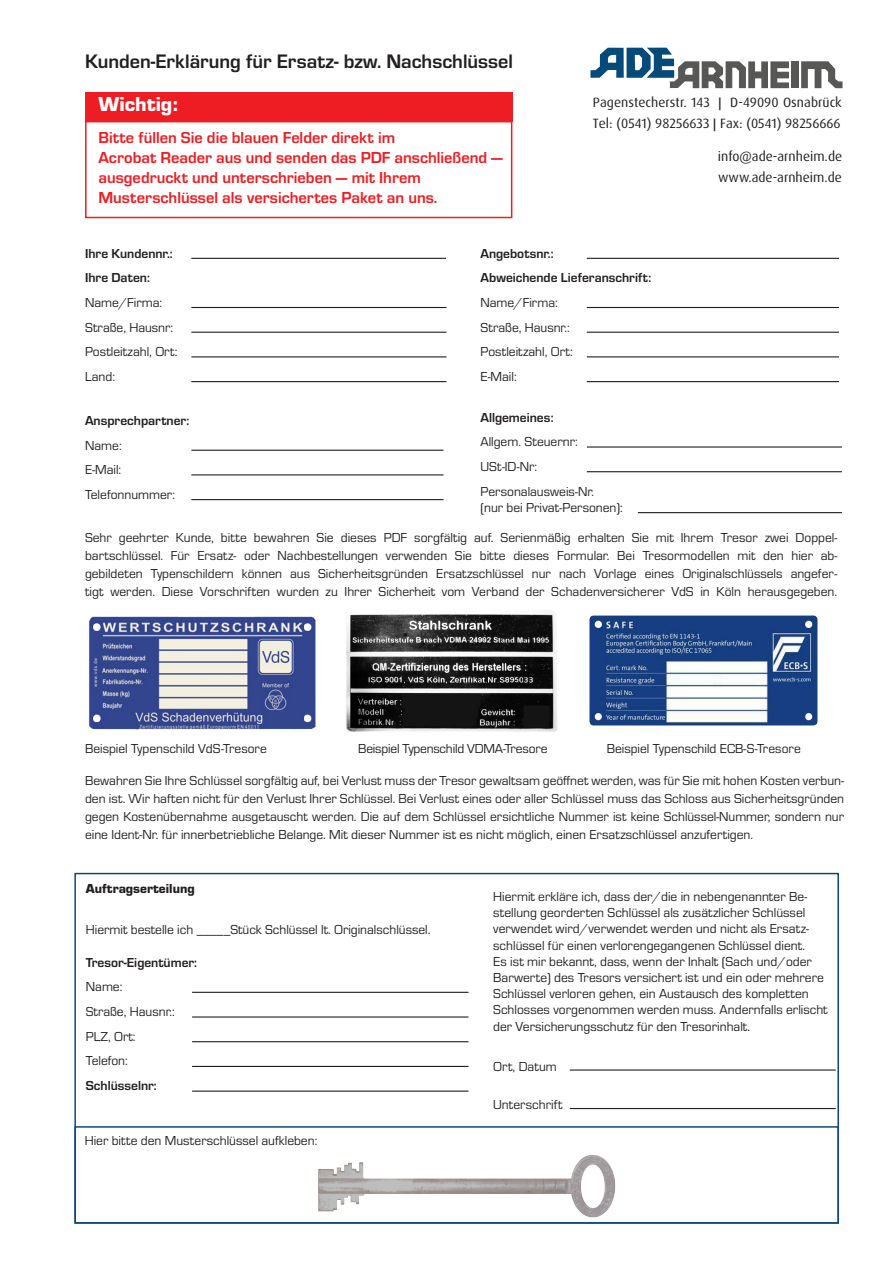
<style>
.page{position:relative;width:893px;height:1263px;background:#fff}
.page>*{position:absolute;margin:0;border:0;box-sizing:border-box;transform-origin:0 0}
.t1{font:900 21px "Eurostile";color:#fff}
.t2{font:700 20.25px "Eurostile";color:#231f20}
.t3{font:700 16.5px/19.8px "Eurostile";color:#ee1d23}
.t4{font:13.5px/24.8px "Eurostile";color:#231f20}
.t5{font:700 13.5px "Eurostile";color:#231f20}
.t6{font:13.5px/21px "Dax Pro";color:#231f20}
.t7{font:900 13.5px "Eurostile";color:#231f20}
.s1{font-family:"Corbel";font-weight:700}
</style>
<div class="page">
<div style="left:85px;top:92px;width:427px;height:29px;background:#ee1d23"></div>
<hr style="left:191px;top:307px;width:255px;height:1px;background:#231f20">
<hr style="left:191px;top:332px;width:255px;height:1px;background:#231f20">
<hr style="left:191px;top:356px;width:255px;height:1px;background:#231f20">
<hr style="left:191px;top:381px;width:255px;height:1px;background:#231f20">
<img style="left:346px;top:610px;width:212px;height:121px">
<img style="left:589px;top:615px;width:229px;height:111px">
<img style="left:89px;top:616px;width:227px;height:114px">
<hr style="left:192px;top:992px;width:276px;height:1px;background:#231f20">
<hr style="left:192px;top:1016px;width:276px;height:1px;background:#231f20">
<hr style="left:192px;top:1041px;width:276px;height:1px;background:#231f20">
<hr style="left:192px;top:1066px;width:276px;height:1px;background:#231f20">
<hr style="left:192px;top:1090px;width:276px;height:2px;background:#231f20">
<hr style="left:570px;top:1069px;width:266px;height:1px;background:#231f20">
<hr style="left:570px;top:1108px;width:266px;height:1px;background:#231f20">
<img style="left:318px;top:1154px;width:298px;height:64px">
<div style="left:74px;top:1126px;width:765px;height:98px;border:2px solid #0c4879"></div>
<hr style="left:587px;top:307px;width:252px;height:1px;background:#231f20">
<hr style="left:587px;top:332px;width:252px;height:1px;background:#231f20">
<hr style="left:587px;top:356px;width:252px;height:1px;background:#231f20">
<hr style="left:587px;top:381px;width:252px;height:1px;background:#231f20">
<hr style="left:587px;top:446px;width:255px;height:2px;background:#231f20">
<hr style="left:587px;top:471px;width:255px;height:1px;background:#231f20">
<hr style="left:638px;top:512px;width:204px;height:1px;background:#231f20">
<hr style="left:191px;top:450px;width:252px;height:1px;background:#231f20">
<hr style="left:191px;top:474px;width:252px;height:1px;background:#231f20">
<hr style="left:191px;top:499px;width:252px;height:1px;background:#231f20">
<div style="left:85px;top:121px;width:427px;height:97px;border:2px solid #ee1d23"></div>
<hr style="left:191px;top:258px;width:255px;height:1px;background:#231f20">
<hr style="left:587px;top:258px;width:252px;height:1px;background:#231f20">
<svg style="left:801px;top:61px;width:41px;height:27px"></svg>
<svg style="left:590px;top:48px;width:199px;height:40px"></svg>
<div style="left:791px;top:61px;width:8px;height:27px;background:#575756"></div>
<h2 class="t2" style="left:85px;top:46px;width:429px">Kunden-Erklärung für Ersatz- bzw. Nachschlüssel</h2>
<h1 class="t1" style="left:99px;top:89px;width:81px">Wichtig:</h1>
<p class="t3" style="left:99px;top:127px;width:406px">Bitte füllen Sie die blauen Felder direkt im<br>Acrobat Reader aus und senden das PDF anschließend — ausgedruckt und unterschrieben — mit Ihrem Musterschlüssel als versichertes Paket an uns.</p>
<p class="t5" style="left:85px;top:244px;width:89px">Ihre Kundennr.:</p>
<p class="t5" style="left:480px;top:244px;width:75px">Angebotsnr.:</p>
<p class="t6" style="left:593px;top:92px;width:250px">Pagenstecherstr. 143 <span class="s1">|</span> D-49090 Osnabrück<br>Tel: (0541) 98256633 <span class="s1">|</span> Fax: (0541) 98256666</p>
<p class="t6" style="left:718px;top:146px;width:126px">info@ade-arnheim.de www.ade-arnheim.de</p>
<p class="t5" style="left:85px;top:268px;width:66px">Ihre Daten:</p>
<p class="t4" style="left:85px;top:289px;width:94px">Name/Firma:<br>Straße, Hausnr:<br>Postleitzahl, Ort:<br>Land:</p>
<p class="t5" style="left:85px;top:411px;width:106px">Ansprechpartner:</p>
<p class="t4" style="left:85px;top:432px;width:92px">Name:<br>E-Mail:<br>Telefonnummer:</p>
<p class="t5" style="left:480px;top:268px;width:172px">Abweichende Lieferanschrift:</p>
<p class="t4" style="left:480px;top:289px;width:94px">Name/Firma:<br>Straße, Hausnr.:<br>Postleitzahl, Ort:<br>E-Mail:</p>
<p class="t5" style="left:480px;top:408px;width:75px">Allgemeines:</p>
<p class="t4" style="left:480px;top:429px;width:115px">Allgem. Steuernr:<br>USt-ID-Nr:<br>Personalausweis-Nr.</p>
<p class="t4" style="left:480px;top:495px;width:144px">(nur bei Privat-Personen):</p>
<p class="t4" style="left:85px;top:527px;width:754px;line-height:18px;text-align:justify">Sehr geehrter Kunde, bitte bewahren Sie dieses PDF sorgfältig auf. Serienmäßig erhalten Sie mit Ihrem Tresor zwei Doppel&shy;bartschlüssel. Für Ersatz- oder Nachbestellungen verwenden Sie bitte dieses Formular. Bei Tresormodellen mit den hier ab&shy;gebildeten Typenschildern können aus Sicherheitsgründen Ersatzschlüssel nur nach Vorlage eines Originalschlüssels angefer&shy;tigt werden. Diese Vorschriften wurden zu Ihrer Sicherheit vom Verband der Schadenversicherer VdS in Köln herausgegeben.</p>
<p class="t4" style="left:85px;top:735px;width:183px">Beispiel Typenschild VdS-Tresore</p>
<p class="t4" style="left:358px;top:735px;width:191px">Beispiel Typenschild VDMA-Tresore</p>
<p class="t4" style="left:607px;top:735px;width:196px">Beispiel Typenschild ECB-S-Tresore</p>
<p class="t4" style="left:85px;top:771px;width:761px;line-height:18px;text-align:justify">Bewahren Sie Ihre Schlüssel sorgfältig auf, bei Verlust muss der Tresor gewaltsam geöffnet werden, was für Sie mit hohen Kosten verbun&shy;den ist. Wir haften nicht für den Verlust Ihrer Schlüssel. Bei Verlust eines oder aller Schlüssel muss das Schloss aus Sicherheitsgründen gegen Kostenübernahme ausgetauscht werden. Die auf dem Schlüssel ersichtliche Nummer ist keine Schlüssel-Nummer, sondern nur eine Ident-Nr. für innerbetriebliche Belange. Mit dieser Nummer ist es nicht möglich, einen Ersatzschlüssel anzufertigen.</p>
<p class="t7" style="left:86px;top:881px;width:110px">Auftragserteilung</p>
<p class="t4" style="left:86px;top:917px;width:346px">Hiermit bestelle ich _____Stück Schlüssel lt. Originalschlüssel.</p>
<p class="t5" style="left:86px;top:952px;width:113px">Tresor-Eigentümer:</p>
<p class="t4" style="left:86px;top:974px;width:91px">Name:<br>Straße, Hausnr.:<br>PLZ, Ort:<br>Telefon:</p>
<p class="t5" style="left:86px;top:1076px;width:72px">Schlüsselnr:</p>
<p class="t4" style="left:85px;top:1128px;width:234px">Hier bitte den Musterschlüssel aufkleben:</p>
<p class="t4" style="left:493px;top:888px;width:336px;line-height:16.2px">Hiermit erkläre ich, dass der/die in nebengenannter Be&shy;stellung georderten Schlüssel als zusätzlicher Schlüssel verwendet wird/verwendet werden und nicht als Ersatz&shy;schlüssel für einen verlorengegangenen Schlüssel dient.<br>Es ist mir bekannt, dass, wenn der Inhalt (Sach und/oder Barwerte) des Tresors versichert ist und ein oder mehrere Schlüssel verloren gehen, ein Austausch des kompletten Schlosses vorgenommen werden muss. Andernfalls erlischt der Versicherungsschutz für den Tresorinhalt.</p>
<p class="t4" style="left:493px;top:1053px;width:65px">Ort, Datum</p>
<p class="t4" style="left:493px;top:1091px;width:71px">Unterschrift</p>
</div>
